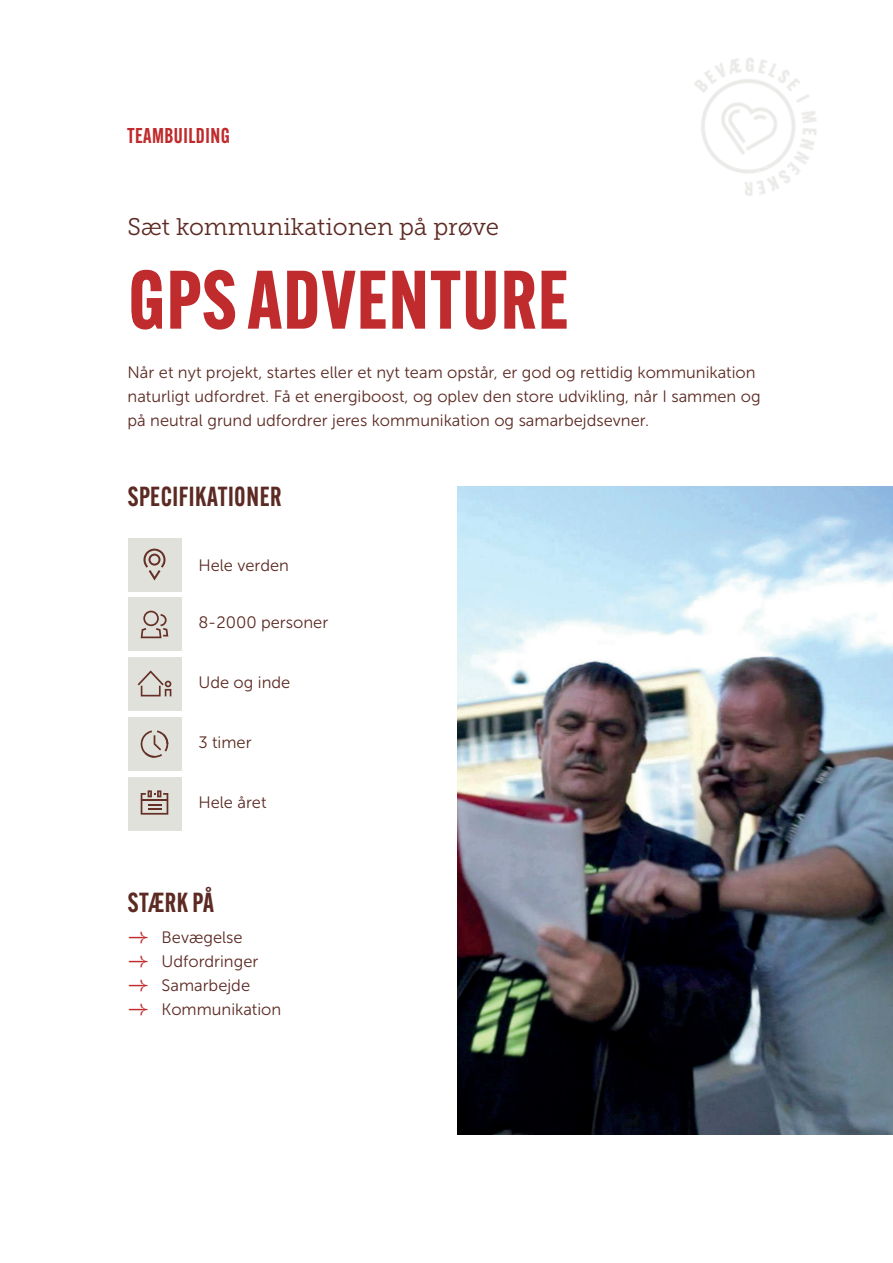
<style>
.page{position:relative;width:893px;height:1263px;background:#fff}
.page>*{position:absolute;margin:0;border:0;box-sizing:border-box;transform-origin:0 0}
.t1{font:700 81px "Alternate Gothic Cond ATF";letter-spacing:.02em;color:#c02b2d}
.overskrift_brød{font:600 27px "Alternate Gothic Cond ATF";letter-spacing:.02em;color:#5c2a23}
.t2{font:24px "Museo Slab 300";color:#5c2a23}
.t3{font:21.3px "TT Travels Next";color:#c02b2d}
.t4{font:600 21px "Alternate Gothic Cond ATF";letter-spacing:.02em;color:#c02b2d}
.brød_brun{font:16.5px/24px "Museo Sans 300";color:#5c2a23}
</style>
<div class="page">
<img style="left:458px;top:486px;width:435px;height:649px">
<div style="left:128px;top:538px;width:53px;height:53px;background:#e1e1dc"></div>
<svg style="left:143px;top:549px;width:23px;height:31px"></svg>
<div style="left:128px;top:717px;width:53px;height:54px;background:#e1e1dc"></div>
<svg style="left:141px;top:730px;width:28px;height:28px"></svg>
<div style="left:128px;top:597px;width:53px;height:54px;background:#e1e1dc"></div>
<svg style="left:141px;top:611px;width:27px;height:27px"></svg>
<div style="left:128px;top:777px;width:53px;height:54px;background:#e1e1dc"></div>
<svg style="left:141px;top:790px;width:27px;height:25px"></svg>
<hr style="left:142px;top:799px;width:25px;height:2px;background:#643025">
<div style="left:128px;top:657px;width:53px;height:54px;background:#e1e1dc"></div>
<svg style="left:138px;top:670px;width:33px;height:26px"></svg>
<img style="left:694px;top:58px;width:123px;height:138px">
<p class="t4" style="left:127px;top:123px;width:104px">TEAMBUILDING</p>
<p class="t2" style="left:128px;top:214px;width:373px">Sæt kommunikationen på prøve</p>
<p class="t1" style="left:128px;top:249px;width:441px">GPS ADVENTURE</p>
<p class="brød_brun" style="left:128px;top:360px;width:635px">Når et nyt projekt, startes eller et nyt team opstår, er god og rettidig kommunikation naturligt udfordret. Få et energiboost, og oplev den store udvikling, når I sammen og på neutral grund udfordrer jeres kommunikation og samarbejdsevner.</p>
<p class="overskrift_brød" style="left:128px;top:479px;width:155px">SPECIFIKATIONER</p>
<p class="brød_brun" style="left:198px;top:553px;width:92px">Hele verden</p>
<p class="brød_brun" style="left:198px;top:610px;width:131px">8-2000 personer</p>
<p class="brød_brun" style="left:198px;top:670px;width:93px">Ude og inde</p>
<p class="brød_brun" style="left:198px;top:730px;width:55px">3 timer</p>
<p class="brød_brun" style="left:198px;top:790px;width:70px">Hele året</p>
<p class="overskrift_brød" style="left:128px;top:885px;width:88px">STÆRK PÅ</p>
<p class="brød_brun" style="left:162px;top:926px;width:83px">Bevægelse</p>
<p class="brød_brun" style="left:162px;top:950px;width:98px">Udfordringer</p>
<p class="brød_brun" style="left:162px;top:974px;width:90px">Samarbejde</p>
<p class="brød_brun" style="left:162px;top:998px;width:121px">Kommunikation</p>
<p class="t3" style="left:128px;top:924px;width:23px">→</p>
<p class="t3" style="left:128px;top:948px;width:23px">→</p>
<p class="t3" style="left:128px;top:972px;width:23px">→</p>
<p class="t3" style="left:128px;top:996px;width:23px">→</p>
</div>
